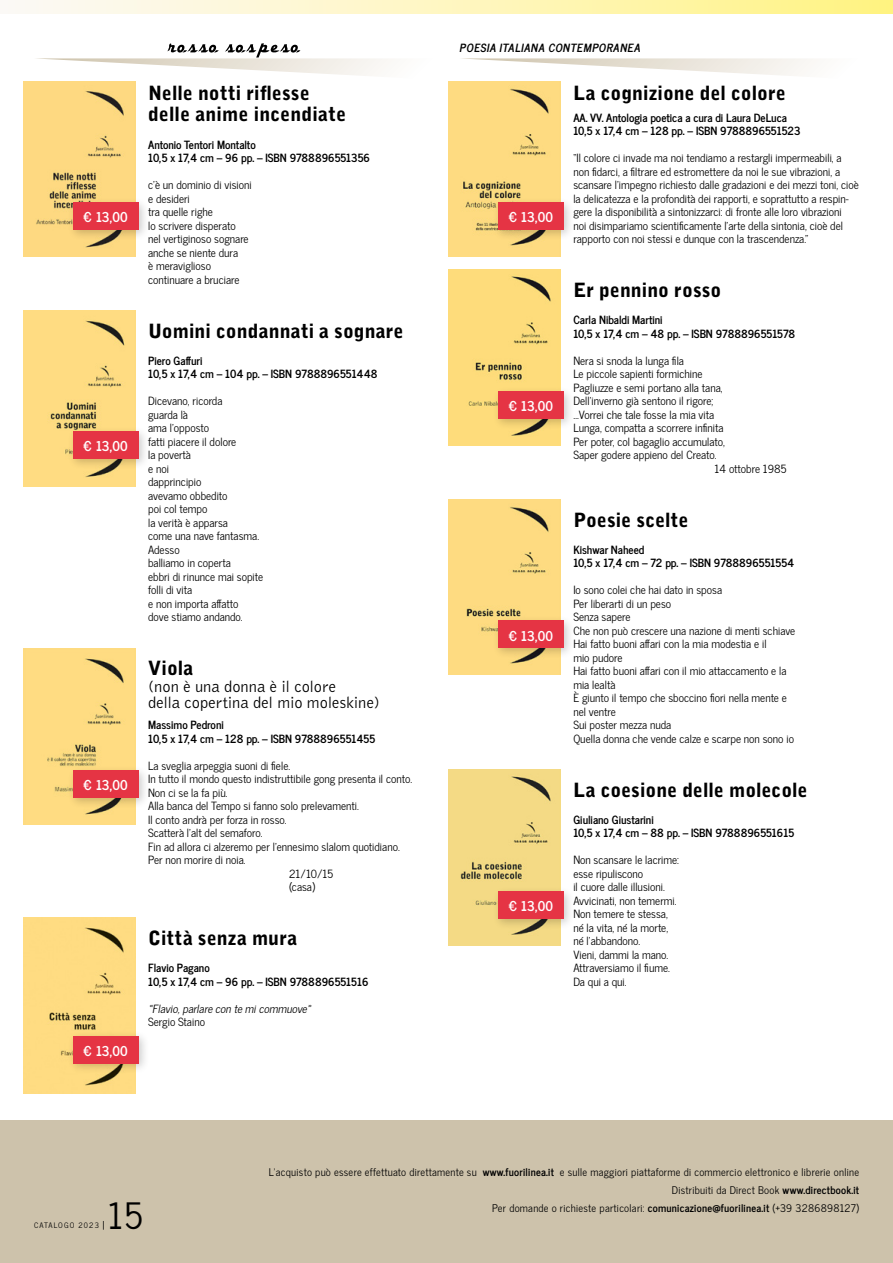
<style>
.page{position:relative;width:893px;height:1263px;background:#fff}
.page>*{position:absolute;margin:0;border:0;box-sizing:border-box;transform-origin:0 0}
.t1{font:36px "News Cycle";color:#000}
.t2{font:900 19.5px/21px "Bell Gothic Std";letter-spacing:.005em;color:#000}
.t3{font:300 16.5px/16.5px "Bell Gothic Std";letter-spacing:-.005em;color:#000}
.t4{font:700 13.5px "News Cycle";color:#fff}
.t5{font:11.25px/13.5px "News Cycle";color:#000}
.t6{font:700 11.25px/13.5px "News Cycle";color:#000}
.t7{font:italic 11.25px "News Cycle";color:#000}
.t8{font:italic 700 11.25px "News Cycle";color:#000}
.t9{font:10.5px/18px "News Cycle";letter-spacing:.025em;color:#000;text-align:right}
.t10{font:7.5px "News Cycle";letter-spacing:.15em;color:#000}
.s1{font-size:10.5px}
.s2{font-weight:700}
</style>
<div class="page">
<div style="left:0;top:1121px;width:893px;height:142px;background:#cdc2ab"></div>
<svg style="left:15px;top:0;width:878px;height:13px"></svg>
<img style="left:23px;top:81px;width:112px;height:175px">
<div style="left:68px;top:197px;width:82px;height:44px;background:#000;opacity:.2"></div>
<div style="left:73px;top:202px;width:66px;height:28px;background:#e53444"></div>
<img style="left:23px;top:310px;width:112px;height:176px">
<div style="left:68px;top:427px;width:82px;height:43px;background:#000;opacity:.2"></div>
<div style="left:73px;top:432px;width:66px;height:27px;background:#e53444"></div>
<img style="left:23px;top:649px;width:112px;height:175px">
<div style="left:68px;top:765px;width:82px;height:44px;background:#000;opacity:.2"></div>
<div style="left:73px;top:770px;width:66px;height:27px;background:#e53444"></div>
<img style="left:23px;top:918px;width:112px;height:175px">
<div style="left:68px;top:1031px;width:82px;height:43px;background:#000;opacity:.2"></div>
<div style="left:73px;top:1036px;width:66px;height:27px;background:#e53444"></div>
<svg style="left:462px;top:58px;width:351px;height:18px"></svg>
<img style="left:449px;top:81px;width:112px;height:175px">
<div style="left:493px;top:197px;width:82px;height:44px;background:#000;opacity:.2"></div>
<div style="left:498px;top:202px;width:66px;height:28px;background:#e53444"></div>
<img style="left:449px;top:270px;width:112px;height:175px">
<div style="left:493px;top:386px;width:82px;height:44px;background:#000;opacity:.2"></div>
<div style="left:498px;top:391px;width:66px;height:27px;background:#e53444"></div>
<div style="left:449px;top:499px;width:112px;height:176px;background:#fedb81"></div>
<div style="left:493px;top:616px;width:82px;height:43px;background:#000;opacity:.2"></div>
<div style="left:498px;top:621px;width:66px;height:27px;background:#e53444"></div>
<img style="left:449px;top:770px;width:112px;height:175px">
<div style="left:493px;top:886px;width:82px;height:43px;background:#000;opacity:.2"></div>
<div style="left:498px;top:891px;width:66px;height:27px;background:#e53444"></div>
<svg style="left:36px;top:43px;width:352px;height:33px"></svg>
<p class="t4" style="left:84px;top:205px;width:46px">€ 13,00</p>
<p class="t4" style="left:84px;top:434px;width:46px">€ 13,00</p>
<p class="t4" style="left:84px;top:773px;width:46px">€ 13,00</p>
<p class="t4" style="left:84px;top:1039px;width:46px">€ 13,00</p>
<h2 class="t2" style="left:148px;top:82px;width:200px">Nelle notti riflesse delle anime incendiate</h2>
<p class="t6" style="left:148px;top:137px;width:223px">Antonio Tentori Montalto<br>10,5 x 17,4 cm – 96 pp. – ISBN 9788896551356</p>
<p class="t5" style="left:148px;top:178px;width:105px">c’è un dominio di visioni e desideri<br>tra quelle righe<br>lo scrivere disperato<br>nel vertiginoso sognare anche se niente dura<br>è meraviglioso continuare a bruciare</p>
<h2 class="t2" style="left:148px;top:320px;width:257px">Uomini condannati a sognare</h2>
<p class="t6" style="left:148px;top:353px;width:231px">Piero Gaffuri<br>10,5 x 17,4 cm – 104 pp. – ISBN 9788896551448</p>
<p class="t5" style="left:148px;top:394px;width:117px">Dicevano, ricorda<br>guarda là<br>ama l’opposto<br>fatti piacere il dolore<br>la povertà<br>e noi<br>dapprincipio<br>avevamo obbedito<br>poi col tempo<br>la verità è apparsa<br>come una nave fantasma.<br>Adesso<br>balliamo in coperta<br>ebbri di rinunce mai sopite folli di vita<br>e non importa affatto<br>dove stiamo andando.</p>
<h2 class="t2" style="left:148px;top:658px;width:47px">Viola</h2>
<h3 class="t3" style="left:148px;top:678px;width:233px">(non è una donna è il colore<br>della copertina del mio moleskine)</h3>
<p class="t6" style="left:148px;top:717px;width:229px">Massimo Pedroni<br>10,5 x 17,4 cm – 128 pp. – ISBN 9788896551455</p>
<p class="t5" style="left:148px;top:758px;width:144px">La sveglia arpeggia suoni di fiele.</p>
<p class="t5" style="left:148px;top:772px;width:266px">In tutto il mondo questo indistruttibile gong presenta il conto.</p>
<p class="t5" style="left:148px;top:785px;width:81px">Non ci se la fa più.</p>
<p class="t5" style="left:148px;top:799px;width:212px">Alla banca del Tempo si fanno solo prelevamenti.</p>
<p class="t5" style="left:148px;top:812px;width:140px">Il conto andrà per forza in rosso.</p>
<p class="t5" style="left:148px;top:826px;width:116px">Scatterà l’alt del semaforo.</p>
<p class="t5" style="left:148px;top:839px;width:253px">Fin ad allora ci alzeremo per l’ennesimo slalom quotidiano.</p>
<p class="t5" style="left:148px;top:853px;width:99px">Per non morire di noia.</p>
<p class="t5" style="left:289px;top:866px;width:46px">21/10/15</p>
<p class="t5" style="left:289px;top:880px;width:27px">(casa)</p>
<h2 class="t2" style="left:148px;top:928px;width:151px">Città senza mura</h2>
<p class="t6" style="left:148px;top:960px;width:222px">Flavio Pagano<br>10,5 x 17,4 cm – 96 pp. – ISBN 9788896551516</p>
<p class="t7" style="left:148px;top:999px;width:168px">«Flavio,parlarecontemicommuove»</p>
<p class="t5" style="left:148px;top:1015px;width:58px">Sergio Staino</p>
<p class="t8" style="left:459px;top:38px;width:185px">POESIA ITALIANA CONTEMPORANEA</p>
<p class="t4" style="left:509px;top:205px;width:46px">€ 13,00</p>
<p class="t4" style="left:509px;top:394px;width:46px">€ 13,00</p>
<p class="t4" style="left:509px;top:623px;width:46px">€ 13,00</p>
<p class="t4" style="left:509px;top:894px;width:46px">€ 13,00</p>
<h2 class="t2" style="left:573px;top:82px;width:214px">La cognizione del colore</h2>
<p class="t6" style="left:573px;top:110px;width:229px">AA. VV. Antologia poetica a cura di Laura DeLuca<br>10,5 x 17,4 cm – 128 pp. – ISBN 9788896551523</p>
<p class="t5" style="left:573px;top:151px;width:287px">“Il colore ci invade ma noi tendiamo a restargli impermeabili, a non fidarci, a filtrare ed estromettere da noi le sue vibrazioni, a scansare l’impegno richiesto dalle gradazioni e dei mezzi toni, cioè la delicatezza e la profondità dei rapporti, e soprattutto a respin&shy;gere la disponibilità a sintonizzarci: di fronte alle loro vibrazioni<br>noi disimpariamo scientificamente l’arte della sintonia, cioè del rapporto con noi stessi e dunque con la trascendenza.”</p>
<h2 class="t2" style="left:573px;top:280px;width:150px">Er pennino rosso</h2>
<p class="t6" style="left:573px;top:312px;width:223px">Carla Nibaldi Martini<br>10,5 x 17,4 cm – 48 pp. – ISBN 9788896551578</p>
<p class="t5" style="left:573px;top:353px;width:112px">Nera si snoda la lunga fila</p>
<p class="t5" style="left:573px;top:367px;width:131px">Le piccole sapienti formichine</p>
<p class="t5" style="left:573px;top:380px;width:151px">Pagliuzze e semi portano alla tana,</p>
<p class="t5" style="left:573px;top:394px;width:142px">Dell’inverno già sentono il rigore;</p>
<p class="t5" style="left:573px;top:407px;width:142px">…Vorrei che tale fosse la mia vita</p>
<p class="t5" style="left:573px;top:421px;width:152px">Lunga, compatta a scorrere infinita</p>
<p class="t5" style="left:573px;top:434px;width:153px">Per poter, col bagaglio accumulato,</p>
<p class="t5" style="left:573px;top:448px;width:145px">Saper godere appieno del Creato.</p>
<p class="t5" style="left:714px;top:461px;width:74px">14 ottobre 1985</p>
<h2 class="t2" style="left:573px;top:509px;width:117px">Poesie scelte</h2>
<p class="t6" style="left:573px;top:542px;width:222px">Kishwar Naheed<br>10,5 x 17,4 cm – 72 pp. – ISBN 9788896551554</p>
<p class="t5" style="left:573px;top:583px;width:223px">Io sono colei che hai dato in sposa<br>Per liberarti di un peso<br>Senza sapere<br>Che non può crescere una nazione di menti schiave<br>Hai fatto buoni affari con la mia modestia e il<br>mio pudore<br>Hai fatto buoni affari con il mio attaccamento e la mia lealtà<br>È giunto il tempo che sboccino fiori nella mente e nel ventre<br>Sui poster mezza nuda<br>Quella donna che vende calze e scarpe non sono io</p>
<h2 class="t2" style="left:573px;top:779px;width:236px">La coesione delle molecole</h2>
<p class="t6" style="left:573px;top:812px;width:222px">Giuliano Giustarini<br>10,5 x 17,4 cm – 88 pp. – ISBN 9788896551615</p>
<p class="t5" style="left:573px;top:853px;width:107px">Non scansare le lacrime: esse ripuliscono<br>il cuore dalle illusioni.<br>Avvicinati, non temermi.<br>Non temere te stessa, né la vita, né la morte, né l’abbandono.<br>Vieni, dammi la mano.<br>Attraversiamo il fiume.<br>Da qui a qui.</p>
<h1 class="t1" style="left:108px;top:1185px;width:36px">15</h1>
<p class="t10" style="left:34px;top:1218px;width:72px">CATALOGO 2023 <span class="s1">|</span></p>
<p class="t9" style="left:269px;top:1163px;width:592px">L’acquisto può essere effettuato direttamente su <span class="s2">www.fuorilinea.it</span> e sulle maggiori piattaforme di commercio elettronico e librerie online<br>Distribuiti da Direct Book <span class="s2">www.directbook.it<br></span>Per domande o richieste particolari: <span class="s2">comunicazione@fuorilinea.it</span> (+39 3286898127)</p>
</div>
